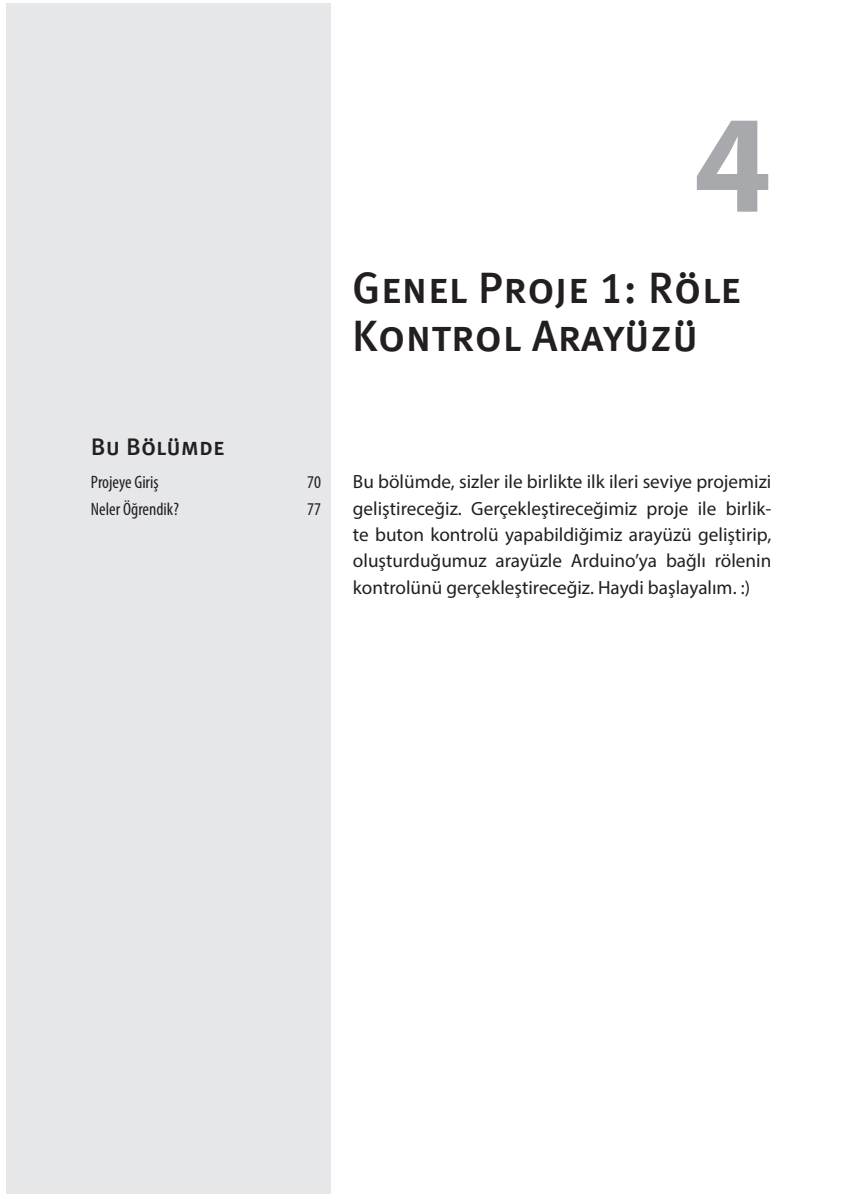
<style>
.page{position:relative;width:861px;height:1198px;background:#fff}
.page>*{position:absolute;margin:0;border:0;box-sizing:border-box;transform-origin:0 0}
.t1{font:700 140px "Myriad Pro";color:#a8a9ad}
.t2{font:44px/48px "Meta Medium LF Caps";color:#231f20}
.t3{font:24px "Meta Medium LF Caps";color:#231f20}
.t4{font:19.2px/26.4px "Myriad Pro";color:#231f20;text-align:justify}
.t5{font:condensed 18px "Myriad Pro";color:#231f20}
</style>
<div class="page">
<div style="left:6px;top:3px;width:325px;height:1191px;background:#e6e7e9"></div>
<h1 class="t1" style="left:694px;top:73px;width:79px">4</h1>
<h2 class="t2" style="left:352px;top:265px;width:391px">Genel Proje 1: Röle<br>Kontrol Arayüzü</h2>
<p class="t3" style="left:91px;top:435px;width:135px">Bu Bölümde</p>
<p class="t5" style="left:91px;top:471px;width:69px">Projeye Giriş</p>
<p class="t5" style="left:307px;top:471px;width:15px">70</p>
<p class="t5" style="left:91px;top:498px;width:89px">Neler Öğrendik?</p>
<p class="t5" style="left:307px;top:498px;width:15px">77</p>
<p class="t4" style="left:353px;top:468px;width:420px">Bu bölümde, sizler ile birlikte ilk ileri seviye projemizi geliştireceğiz. Gerçekleştireceğimiz proje ile birlik&shy;te buton kontrolü yapabildiğimiz arayüzü geliştirip, oluşturduğumuz arayüzle Arduino’ya bağlı rölenin kontrolünü gerçekleştireceğiz. Haydi başlayalım. :)</p>
</div>
